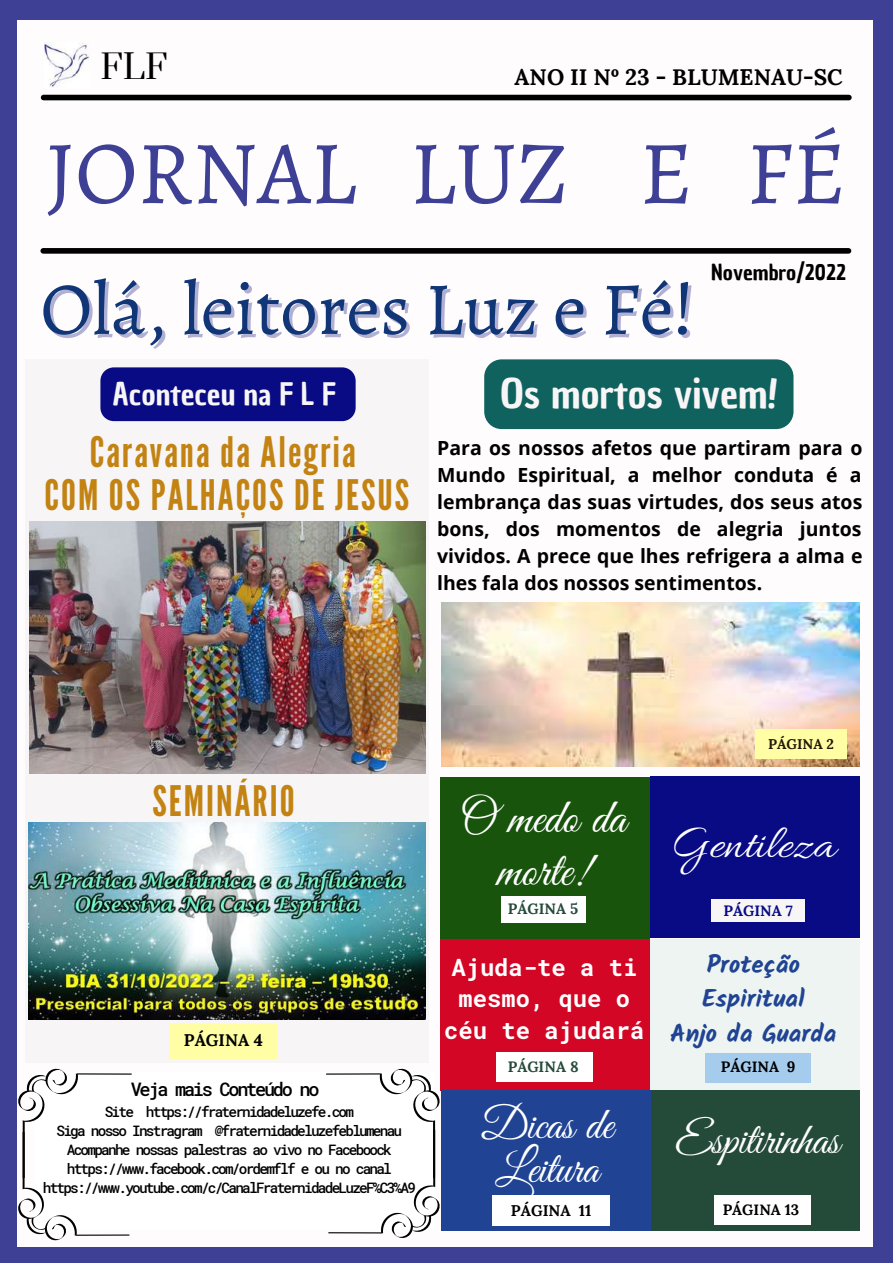
<style>
.page{position:relative;width:893px;height:1264px;background:#fff}
.page>*{position:absolute;margin:0;border:0;box-sizing:border-box;transform-origin:0 0}
.t1{font:90.15px "Alegreya";color:#3e4096}
.t2{font:75px "Alegreya";color:#103677}
.t3{font:48.6px/52.8px "Great Vibes";color:#fff;text-align:center}
.t4{font:48.3px "Allura";color:#fff}
.t5{font:45px/43.8px "Great Vibes";color:#fff;text-align:center}
.t6{font:42px/42.8px "League Gothic";letter-spacing:.05em;color:#c38313;text-align:center}
.t7{font:39.75px "Chau Philomene One";color:#f8f5f6}
.t8{font:33.15px "Prata";color:#000}
.t9{font:30.3px "Chau Philomene One";color:#f8f5f6}
.t10{font:700 24.75px/34.2px "Kalam";color:#204493;text-align:center}
.t11{font:700 23.85px/31.5px "Roboto Mono";color:#fff;text-align:center}
.t12{font:700 22.5px "Lora";color:#000}
.t13{font:21.3px "Chau Philomene One";color:#000}
.t14{font:700 19.5px/27px "Open Sans";color:#000;text-align:justify}
.t15{font:500 18.6px "Roboto Mono";letter-spacing:-.12em;color:#000}
.t16{font:700 16.8px "Lora";color:#000}
.t17{font:15px "Lora";color:#000}
.t18{font:700 15px "Lora";color:#000}
.t19{font:700 15px "Lora";color:#244b3a}
.t20{font:700 15px "Lora";color:#080b84}
.t21{font:500 14.4px/19px "Roboto Mono";letter-spacing:-.125em;color:#000;text-align:center}
.t22{font:700 14.1px "Lora";color:#251707}
</style>
<div class="page">
<div style="left:0;top:0;width:892px;height:1262px;background:#3e4096"></div>
<div style="left:17px;top:20px;width:856px;height:1227px;background:#fffcfd"></div>
<div style="left:44px;top:95px;width:804px;height:5px;background:#000"></div>
<div style="left:43px;top:248px;width:805px;height:6px;background:#000"></div>
<img style="left:45px;top:43px;width:44px;height:45px">
<div style="left:649px;top:938px;width:210px;height:153px;background:#edf4f1"></div>
<div style="left:441px;top:936px;width:209px;height:154px;background:#d40625"></div>
<div style="left:496px;top:1052px;width:97px;height:29px;background:#fff"></div>
<div style="left:441px;top:777px;width:209px;height:162px;background:#18540c"></div>
<div style="left:501px;top:896px;width:84px;height:27px;background:#fff"></div>
<div style="left:705px;top:1053px;width:105px;height:29px;background:#a5cbed"></div>
<div style="left:25px;top:359px;width:404px;height:703px;background:#f8f5f6"></div>
<div style="left:648px;top:1090px;width:211px;height:140px;background:#244b3a"></div>
<div style="left:714px;top:1195px;width:96px;height:29px;background:#fff"></div>
<div style="left:441px;top:1090px;width:209px;height:140px;background:#204493"></div>
<div style="left:492px;top:1195px;width:117px;height:30px;background:#fff"></div>
<svg style="left:326px;top:1067px;width:115px;height:171px"></svg>
<svg style="left:18px;top:1068px;width:114px;height:173px"></svg>
<div style="left:650px;top:776px;width:209px;height:162px;background:#080b84"></div>
<div style="left:711px;top:899px;width:93px;height:23px;background:#f8f5f6"></div>
<img style="left:30px;top:521px;width:395px;height:252px">
<div style="left:169px;top:1022px;width:109px;height:36px;background:#fffea4"></div>
<img style="left:441px;top:603px;width:418px;height:163px">
<div style="left:755px;top:729px;width:91px;height:30px;background:#fffea4"></div>
<div style="left:100px;top:367px;width:255px;height:54px;background:#080b84"></div>
<div style="left:484px;top:359px;width:309px;height:70px;background:#10625e"></div>
<img style="left:29px;top:822px;width:396px;height:197px">
<h3 class="t8" style="left:100px;top:46px;width:68px">FLF</h3>
<h3 class="t12" style="left:514px;top:62px;width:329px">ANO II Nº 23 - BLUMENAU-SC</h3>
<h1 class="t1" style="left:46px;top:111px;width:801px">JORNAL LUZ E FÉ</h1>
<h3 class="t13" style="left:711px;top:258px;width:136px">Novembro/2022</h3>
<h2 class="t2" style="left:40px;top:257px;width:655px">Olá, leitores Luz e Fé!</h2>
<h3 class="t7" style="left:500px;top:367px;width:279px">Os mortos vivem!</h3>
<h3 class="t9" style="left:112px;top:373px;width:224px">Aconteceu na F L F</h3>
<h3 class="t6" style="left:45px;top:432px;width:366px">Caravana da Alegria<br>COM OS PALHAÇOS DE JESUS</h3>
<h3 class="t14" style="left:437px;top:434px;width:427px">Para os nossos afetos que partiram para o Mundo Espiritual, a melhor conduta é a lembrança das suas virtudes, dos seus atos bons, dos momentos de alegria juntos vividos. A prece que lhes refrigera a alma e lhes fala dos nossos sentimentos.</h3>
<h3 class="t6" style="left:152px;top:780px;width:144px">SEMINÁRIO</h3>
<p class="t16" style="left:184px;top:1029px;width:80px">PÁGINA 4</p>
<p class="t15" style="left:131px;top:1076px;width:190px">Veja mais Conteúdo no</p>
<p class="t21" style="left:43px;top:1101px;width:374px">Site https://fraternidadeluzefe.com<br>Siga nosso Instragram @fraternidadeluzefeblumenau Acompanhe nossas palestras ao vivo no Faceboock https://www.facebook.com/ordemflf e ou no canal https://www.youtube.com/c/CanalFraternidadeLuzeF%C3%A9</p>
<h3 class="t3" style="left:460px;top:794px;width:168px">O medo da morte!</h3>
<p class="t19" style="left:508px;top:898px;width:72px">PÁGINA 5</p>
<h3 class="t11" style="left:444px;top:950px;width:202px">Ajuda-te a ti mesmo, que o céu te ajudará</h3>
<p class="t22" style="left:768px;top:735px;width:67px">PÁGINA 2</p>
<h3 class="t4" style="left:670px;top:817px;width:166px">Gentileza</h3>
<p class="t20" style="left:723px;top:900px;width:71px">PÁGINA 7</p>
<h3 class="t10" style="left:670px;top:947px;width:168px">Proteção<br>Espiritual<br>Anjo da Guarda</h3>
<p class="t19" style="left:507px;top:1056px;width:72px">PÁGINA 8</p>
<p class="t18" style="left:720px;top:1057px;width:76px">PÁGINA 9</p>
<h3 class="t5" style="left:481px;top:1106px;width:133px">Dicas de<br>Leitura</h3>
<h3 class="t5" style="left:675px;top:1120px;width:166px">Espitirinhas</h3>
<p class="t17" style="left:509px;top:1203px;width:83px">P<sup>P</sup>Á<sup>Á</sup>G<sup>G</sup>I<sup>I</sup>N<sup>N</sup>A<sup>A</sup>1 7<sup>1</sup> <sup>1</sup></p>
<p class="t18" style="left:722px;top:1199px;width:78px">PÁGINA 13</p>
</div>
